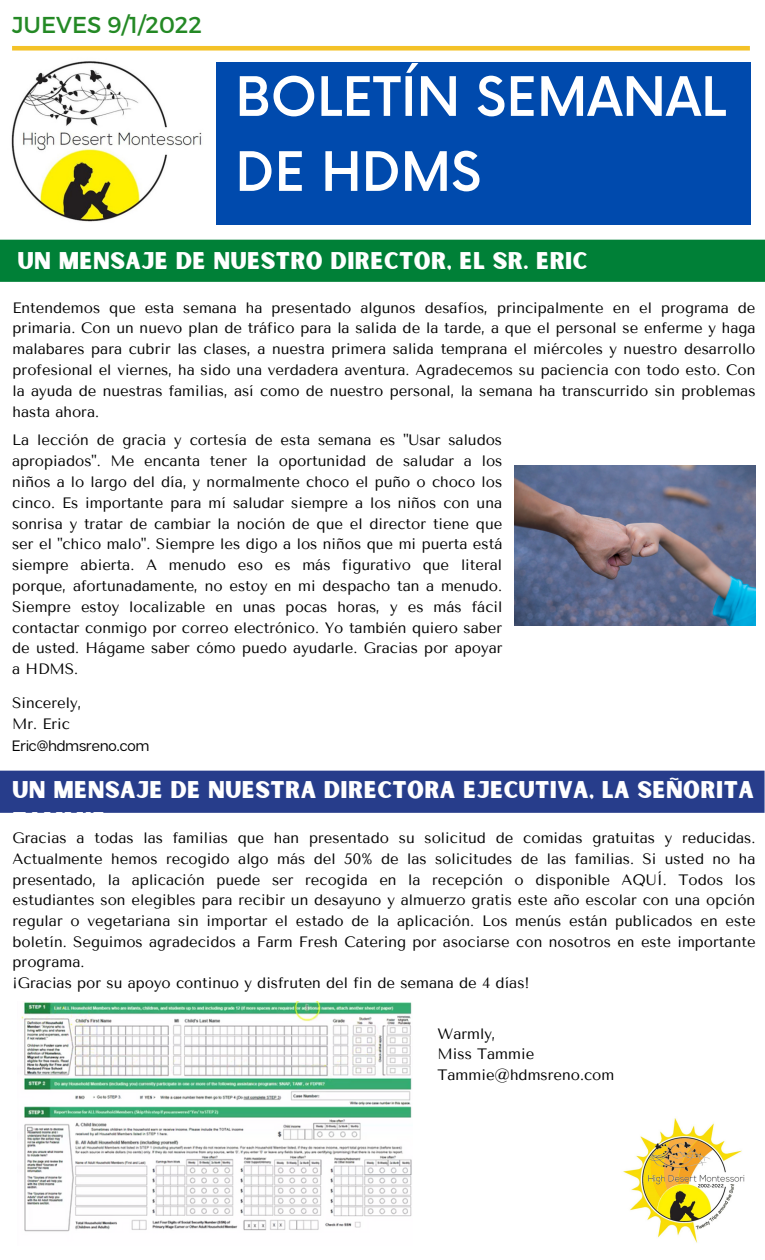
<style>
.page{position:relative;width:765px;height:1260px;background:#fff}
.page>*{position:absolute;margin:0;border:0;box-sizing:border-box;transform-origin:0 0}
.t1{font:500 52.88px/75px "Now";color:#fff}
.t2{font:23.12px/31.8px "Sunborn Sans One";letter-spacing:.015em;color:#fff}
.t3{font:23px "Montserrat";color:#248925}
.t4{font:15px/20.9px "Tenor Sans";color:#000}
.t5{font:15px "Articulat CF";color:#000}
</style>
<div class="page">
<img style="left:11px;top:61px;width:224px;height:164px">
<div style="left:216px;top:62px;width:534px;height:162px;background:#004aad"></div>
<div style="left:12px;top:46px;width:738px;height:5px;background:#f4c228"></div>
<div style="left:0;top:240px;width:765px;height:42px;background:#008037"></div>
<div style="left:0;top:771px;width:765px;height:42px;background:#273d8b"></div>
<img style="left:514px;top:465px;width:241px;height:161px">
<img style="left:21px;top:1001px;width:391px;height:231px">
<img style="left:623px;top:1118px;width:122px;height:125px">
<h3 class="t3" style="left:12px;top:10px;width:191px">JUEVES 9/1/2022</h3>
<h1 class="t1" style="left:235px;top:63px;width:492px">BOLETÍN SEMANAL<br>DE HDMS</h1>
<h2 class="t2" style="left:18px;top:247px;width:571px">UN MENSAJE DE NUESTRO DIRECTOR, EL SR. ERIC</h2>
<p class="t4" style="left:13px;top:297px;width:745px;text-align:justify">Entendemos que esta semana ha presentado algunos desafíos, principalmente en el programa de primaria. Con un nuevo plan de tráfico para la salida de la tarde, a que el personal se enferme y haga malabares para cubrir las clases, a nuestra primera salida temprana el miércoles y nuestro desarrollo profesional el viernes, ha sido una verdadera aventura. Agradecemos su paciencia con todo esto. Con la ayuda de nuestras familias, así como de nuestro personal, la semana ha transcurrido sin problemas hasta ahora.</p>
<p class="t4" style="left:12px;top:430px;width:492px;text-align:justify">La lección de gracia y cortesía de esta semana es "Usar saludos apropiados". Me encanta tener la oportunidad de saludar a los niños a lo largo del día, y normalmente choco el puño o choco los cinco. Es importante para mí saludar siempre a los niños con una sonrisa y tratar de cambiar la noción de que el director tiene que ser el "chico malo". Siempre les digo a los niños que mi puerta está siempre abierta. A menudo eso es más figurativo que literal porque, afortunadamente, no estoy en mi despacho tan a menudo.<br>Siempre estoy localizable en unas pocas horas, y es más fácil contactar conmigo por correo electrónico. Yo también quiero saber de usted. Hágame saber cómo puedo ayudarle. Gracias por apoyar a HDMS.</p>
<p class="t4" style="left:12px;top:693px;width:71px">Sincerely,<br>Mr. Eric</p>
<p class="t5" style="left:12px;top:736px;width:139px">Eric@hdmsreno.com</p>
<h2 class="t2" style="left:13px;top:775px;width:743px">UN MENSAJE DE NUESTRA DIRECTORA EJECUTIVA, LA SEÑORITA<br>TAMMIE</h2>
<p class="t4" style="left:13px;top:828px;width:745px">Gracias a todas las familias que han presentado su solicitud de comidas gratuitas y reducidas.<br>Actualmente hemos recogido algo más del 50% de las solicitudes de las familias. Si usted no ha presentado, la aplicación puede ser recogida en la recepción o disponible AQUÍ. Todos los estudiantes son elegibles para recibir un desayuno y almuerzo gratis este año escolar con una opción regular o vegetariana sin importar el estado de la aplicación. Los menús están publicados en este boletín. Seguimos agradecidos a Farm Fresh Catering por asociarse con nosotros en este importante programa.<br>¡Gracias por su apoyo continuo y disfruten del fin de semana de 4 días!</p>
<p class="t4" style="left:438px;top:1023px;width:178px">Warmly,<br>Miss Tammie<br>Tammie@hdmsreno.com</p>
</div>
